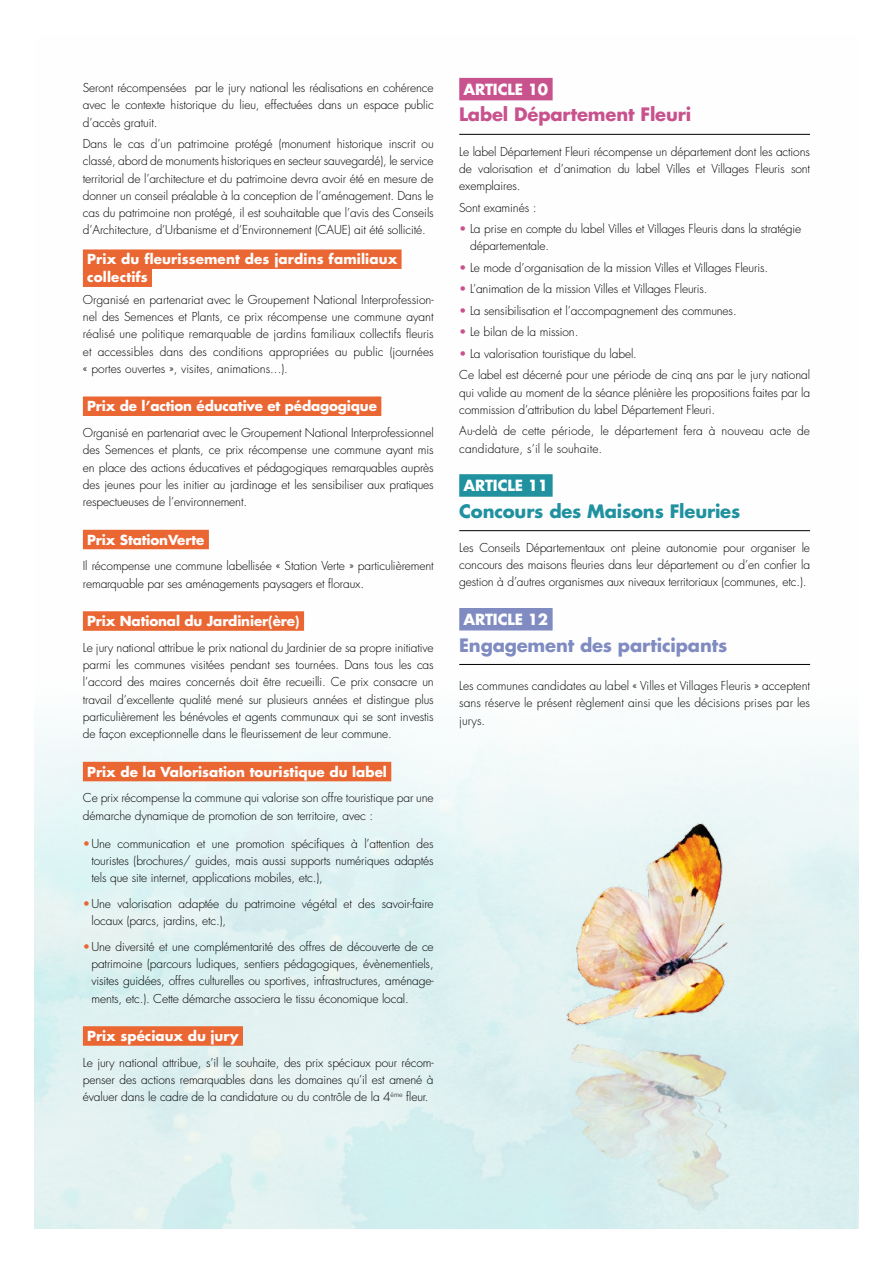
<style>
.page{position:relative;width:893px;height:1263px;background:#fff}
.page>*{position:absolute;margin:0;border:0;box-sizing:border-box;transform-origin:0 0}
.t1{font:700 18px "Futura";letter-spacing:-.01em;color:#1f919f}
.t2{font:700 18px "Futura";letter-spacing:-.01em;color:#808cc1}
.t3{font:700 18px "Futura";letter-spacing:-.01em;color:#c8528e}
.t4{font:700 15px "Futura";letter-spacing:-.01em;color:#fff}
.t5{font:700 13.5px/18px "Futura";color:#fff}
.t6{font:300 12px/17.2px "Futura";letter-spacing:-.01em;color:#000;text-align:justify}
.t7{font:300 12px/17.2px "Futura";letter-spacing:.01em;color:#000}
.s1{color:#ea6734}
.s2{color:#c8528e}
</style>
<div class="page">
<div style="left:83px;top:249px;width:319px;height:20px;background:#ea6734"></div>
<div style="left:83px;top:267px;width:69px;height:20px;background:#ea6734"></div>
<div style="left:83px;top:396px;width:298px;height:20px;background:#ea6734"></div>
<div style="left:83px;top:530px;width:126px;height:19px;background:#ea6734"></div>
<div style="left:83px;top:611px;width:221px;height:20px;background:#ea6734"></div>
<div style="left:83px;top:762px;width:308px;height:19px;background:#ea6734"></div>
<div style="left:83px;top:1026px;width:160px;height:20px;background:#ea6734"></div>
<div style="left:459px;top:78px;width:94px;height:22px;background:#c8528e"></div>
<hr style="left:459px;top:134px;width:351px;height:1px;background:#000">
<div style="left:459px;top:474px;width:94px;height:23px;background:#1f919f"></div>
<hr style="left:459px;top:530px;width:351px;height:1px;background:#000">
<div style="left:459px;top:608px;width:94px;height:22px;background:#808cc1"></div>
<hr style="left:459px;top:664px;width:351px;height:1px;background:#000">
<img style="left:531px;top:784px;width:260px;height:428px">
<p class="t6" style="left:83px;top:79px;width:352px">Seront récompensées par le jury national les réalisations en cohérence avec le contexte historique du lieu, effectuées dans un espace public d’accès gratuit.</p>
<p class="t6" style="left:83px;top:135px;width:352px">Dans le cas d’un patrimoine protégé (monument historique inscrit ou classé, abord de monuments historiques en secteur sauvegardé), le service territorial de l’architecture et du patrimoine devra avoir été en mesure de donner un conseil préalable à la conception de l’aménagement. Dans le cas du patrimoine non protégé, il est souhaitable que l’avis des Conseils d’Architecture, d’Urbanisme et d’Environnement (CAUE) ait été sollicité.</p>
<p class="t5" style="left:87px;top:250px;width:312px">Prix du fleurissement des jardins familiaux collectifs</p>
<p class="t6" style="left:83px;top:291px;width:352px">Organisé en partenariat avec le Groupement National Interprofession&shy;nel des Semences et Plants, ce prix récompense une commune ayant réalisé une politique remarquable de jardins familiaux collectifs fleuris et accessibles dans des conditions appropriées au public (journées « portes ouvertes », visites, animations...).</p>
<p class="t5" style="left:87px;top:397px;width:291px">Prix de l’action éducative et pédagogique</p>
<p class="t6" style="left:83px;top:424px;width:352px">Organisé en partenariat avec le Groupement National Interprofessionnel des Semences et plants, ce prix récompense une commune ayant mis en place des actions éducatives et pédagogiques remarquables auprès des jeunes pour les initier au jardinage et les sensibiliser aux pratiques respectueuses de l’environnement.</p>
<p class="t5" style="left:87px;top:530px;width:119px">Prix StationVerte</p>
<p class="t6" style="left:83px;top:558px;width:352px">Il récompense une commune labellisée « Station Verte » particulièrement remarquable par ses aménagements paysagers et floraux.</p>
<p class="t5" style="left:87px;top:612px;width:214px">Prix National du Jardinier(ère)</p>
<p class="t6" style="left:83px;top:639px;width:352px">Le jury national attribue le prix national du Jardinier de sa propre initiative parmi les communes visitées pendant ses tournées. Dans tous les cas l’accord des maires concernés doit être recueilli. Ce prix consacre un travail d’excellente qualité mené sur plusieurs années et distingue plus particulièrement les bénévoles et agents communaux qui se sont investis de façon exceptionnelle dans le fleurissement de leur commune.</p>
<p class="t5" style="left:87px;top:762px;width:301px">Prix de la Valorisation touristique du label</p>
<p class="t6" style="left:83px;top:790px;width:352px">Ce prix récompense la commune qui valorise son offre touristique par une démarche dynamique de promotion de son territoire, avec :</p>
<p class="t6" style="left:91px;top:835px;width:344px;text-indent:-9px"><span class="s1">•</span>Une communication et une promotion spécifiques à l’attention des touristes (brochures/ guides, mais aussi supports numériques adaptés tels que site internet, applications mobiles, etc.),</p>
<p class="t6" style="left:91px;top:895px;width:344px;text-indent:-9px"><span class="s1">•</span>Une valorisation adaptée du patrimoine végétal et des savoir-faire locaux (parcs, jardins, etc.),</p>
<p class="t6" style="left:91px;top:938px;width:344px;text-indent:-9px"><span class="s1">•</span>Une diversité et une complémentarité des offres de découverte de ce patrimoine (parcours ludiques, sentiers pédagogiques, évènementiels, visites guidées, offres culturelles ou sportives, infrastructures, aménage&shy;ments, etc.). Cette démarche associera le tissu économique local.</p>
<p class="t5" style="left:87px;top:1027px;width:153px">Prix spéciaux du jury</p>
<p class="t6" style="left:83px;top:1054px;width:352px">Le jury national attribue, s’il le souhaite, des prix spéciaux pour récom&shy;penser des actions remarquables dans les domaines qu’il est amené à évaluer dans le cadre de la candidature ou du contrôle de la 4<sup>ème</sup> fleur.</p>
<p class="t4" style="left:463px;top:79px;width:86px">ARTICLE 10</p>
<h1 class="t3" style="left:459px;top:103px;width:233px">Label Département Fleuri</h1>
<p class="t6" style="left:459px;top:143px;width:352px">Le label Département Fleuri récompense un département dont les actions de valorisation et d’animation du label Villes et Villages Fleuris sont exemplaires.</p>
<p class="t6" style="left:459px;top:199px;width:79px">Sont examinés :</p>
<p class="t6" style="left:470px;top:220px;width:333px;text-indent:-11px"><span class="s2">•</span> La prise en compte du label Villes et Villages Fleuris dans la stratégie départementale.</p>
<p class="t6" style="left:459px;top:259px;width:310px"><span class="s2">•</span> Le mode d’organisation de la mission Villes et Villages Fleuris.</p>
<p class="t6" style="left:459px;top:281px;width:250px"><span class="s2">•</span> L’animation de la mission Villes et Villages Fleuris.</p>
<p class="t6" style="left:459px;top:302px;width:279px"><span class="s2">•</span> La sensibilisation et l’accompagnement des communes.</p>
<p class="t6" style="left:459px;top:324px;width:121px"><span class="s2">•</span> Le bilan de la mission.</p>
<p class="t6" style="left:459px;top:343px;width:352px;line-height:21.5px"><span class="s2">•</span> La valorisation touristique du label.<br>Ce label est décerné pour une période de cinq ans par le jury national</p>
<p class="t6" style="left:459px;top:384px;width:352px">qui valide au moment de la séance plénière les propositions faites par la commission d’attribution du label Département Fleuri.</p>
<p class="t7" style="left:459px;top:423px;width:352px">Au-delà de cette période, le département fera à nouveau acte de candidature, s’il le souhaite.</p>
<p class="t4" style="left:463px;top:476px;width:86px">ARTICLE 11</p>
<h1 class="t1" style="left:459px;top:499px;width:283px">Concours des Maisons Fleuries</h1>
<p class="t6" style="left:459px;top:539px;width:352px">Les Conseils Départementaux ont pleine autonomie pour organiser le concours des maisons fleuries dans leur département ou d’en confier la gestion à d’autres organismes aux niveaux territoriaux (communes, etc.).</p>
<p class="t4" style="left:463px;top:609px;width:86px">ARTICLE 12</p>
<h1 class="t2" style="left:459px;top:633px;width:269px">Engagement des participants</h1>
<p class="t6" style="left:459px;top:677px;width:352px">Les communes candidates au label « Villes et Villages Fleuris » acceptent sans réserve le présent règlement ainsi que les décisions prises par les jurys.</p>
</div>
